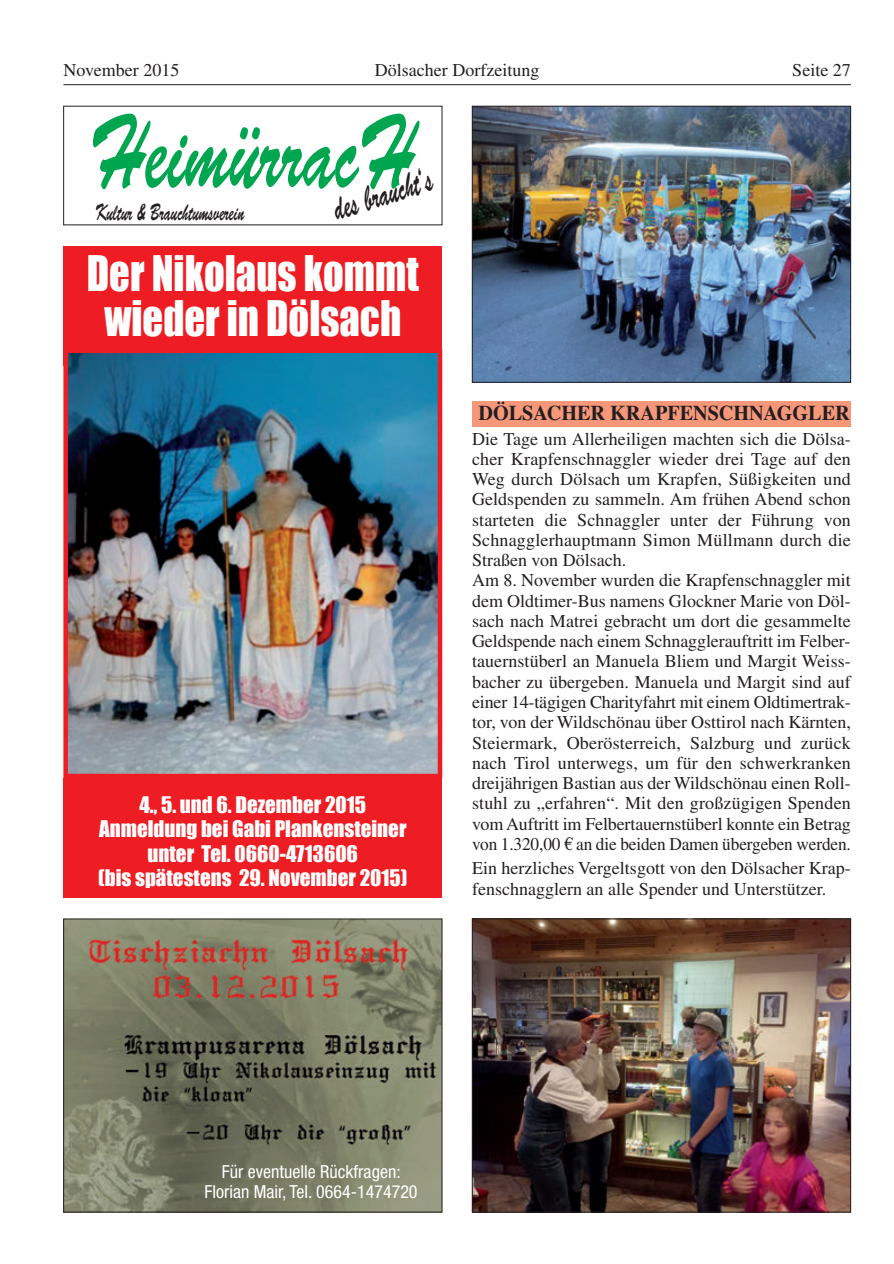
<style>
.page{position:relative;width:894px;height:1264px;background:#fff}
.page>*{position:absolute;margin:0;border:0;box-sizing:border-box;transform-origin:0 0}
.t1{font:105px "Brush Script Std";color:#00a54f;scale:.6 1}
.t2{font:45px/45px "Impact";color:#fff;text-align:center;scale:.9 1}
.t3{font:36px "Brush Script Std";color:#231f20;scale:.57 1}
.t4{font:24px "Brush Script Std";color:#231f20;scale:.57 1}
.t5{font:21px/24px "Impact";color:#fff;text-align:center}
.t6{font:700 21px "Times LT Std";color:#231f20;scale:.96 1}
.t7{font:18px/20.2px "Times LT Std";color:#231f20}
.t8{font:condensed 18px/20.2px "Helvetica Neue LT Std";color:#fff;text-align:center}
</style>
<div class="page">
<hr style="left:63px;top:84px;width:787px;height:1px;background:#231f20">
<img style="left:65px;top:920px;width:375px;height:289px">
<div style="left:63px;top:918px;width:379px;height:293px;border:1px solid #231f20"></div>
<img style="left:474px;top:108px;width:374px;height:272px">
<div style="left:472px;top:106px;width:378px;height:276px;border:1px solid #231f20"></div>
<img style="left:474px;top:920px;width:374px;height:289px">
<div style="left:472px;top:918px;width:378px;height:293px;border:1px solid #231f20"></div>
<div style="left:63px;top:246px;width:379px;height:119px;background:#ee1d23"></div>
<div style="left:63px;top:778px;width:379px;height:119px;background:#ee1d23"></div>
<div style="left:472px;top:401px;width:378px;height:26px;background:#f6977a"></div>
<img style="left:68px;top:353px;width:369px;height:420px">
<div style="left:63px;top:348px;width:379px;height:430px;border:4px solid #ee1d23"></div>
<p class="t7" style="left:63px;top:61px;width:117px">November 2015</p>
<p class="t7" style="left:374px;top:61px;width:166px">Dölsacher Dorfzeitung</p>
<p class="t7" style="left:791px;top:61px;width:60px">Seite 27</p>
<h1 class="t1" style="left:89px;top:114px;width:544px">HeimürracH</h1>
<h3 class="t4" style="left:95px;top:203px;width:263px">Kultur &amp; Brauchtumsverein</h3>
<h3 class="t3" style="left:329px;top:197px;width:182px;rotate:-18deg">des braucht‘s</h3>
<h2 class="t2" style="left:87px;top:250px;width:370px">Der Nikolaus kommt wieder in Dölsach</h2>
<p class="t5" style="left:98px;top:792px;width:310px">4., 5. und 6. Dezember 2015<br>Anmeldung bei Gabi Plankensteiner unter Tel. 0660-4713606<br>(bis spätestens 29. November 2015)</p>
<p class="t6" style="left:478px;top:406px;width:388px">DÖLSACHER KRAPFENSCHNAGGLER</p>
<p class="t7" style="left:472px;top:430px;width:380px">Die Tage um Allerheiligen machten sich die Dölsa&shy;cher Krapfenschnaggler wieder drei Tage auf den Weg durch Dölsach um Krapfen, Süßigkeiten und Geldspenden zu sammeln. Am frühen Abend schon starteten die Schnaggler unter der Führung von Schnagglerhauptmann Simon Müllmann durch die Straßen von Dölsach.<br>Am 8. November wurden die Krapfenschnaggler mit dem Oldtimer-Bus namens Glockner Marie von Döl&shy;sach nach Matrei gebracht um dort die gesammelte Geldspende nach einem Schnagglerauftritt im Felber&shy;tauernstüberl an Manuela Bliem und Margit Weiss&shy;bacher zu übergeben. Manuela und Margit sind auf einer 14-tägigen Charityfahrt mit einem Oldtimertrak&shy;tor, von der Wildschönau über Osttirol nach Kärnten, Steiermark, Oberösterreich, Salzburg und zurück nach Tirol unterwegs, um für den schwerkranken dreijährigen Bastian aus der Wildschönau einen Roll&shy;stuhl zu „erfahren“. Mit den großzügigen Spenden vom Auftritt im Felbertauernstüberl konnte ein Betrag von 1.320,00 € an die beiden Damen übergeben werden.</p>
<p class="t7" style="left:472px;top:859px;width:380px">Ein herzliches Vergeltsgott von den Dölsacher Krap&shy;fenschnagglern an alle Spender und Unterstützer.</p>
<p class="t8" style="left:204px;top:1162px;width:214px">Für eventuelle Rückfragen:<br>Florian Mair, Tel. 0664-1474720</p>
</div>
